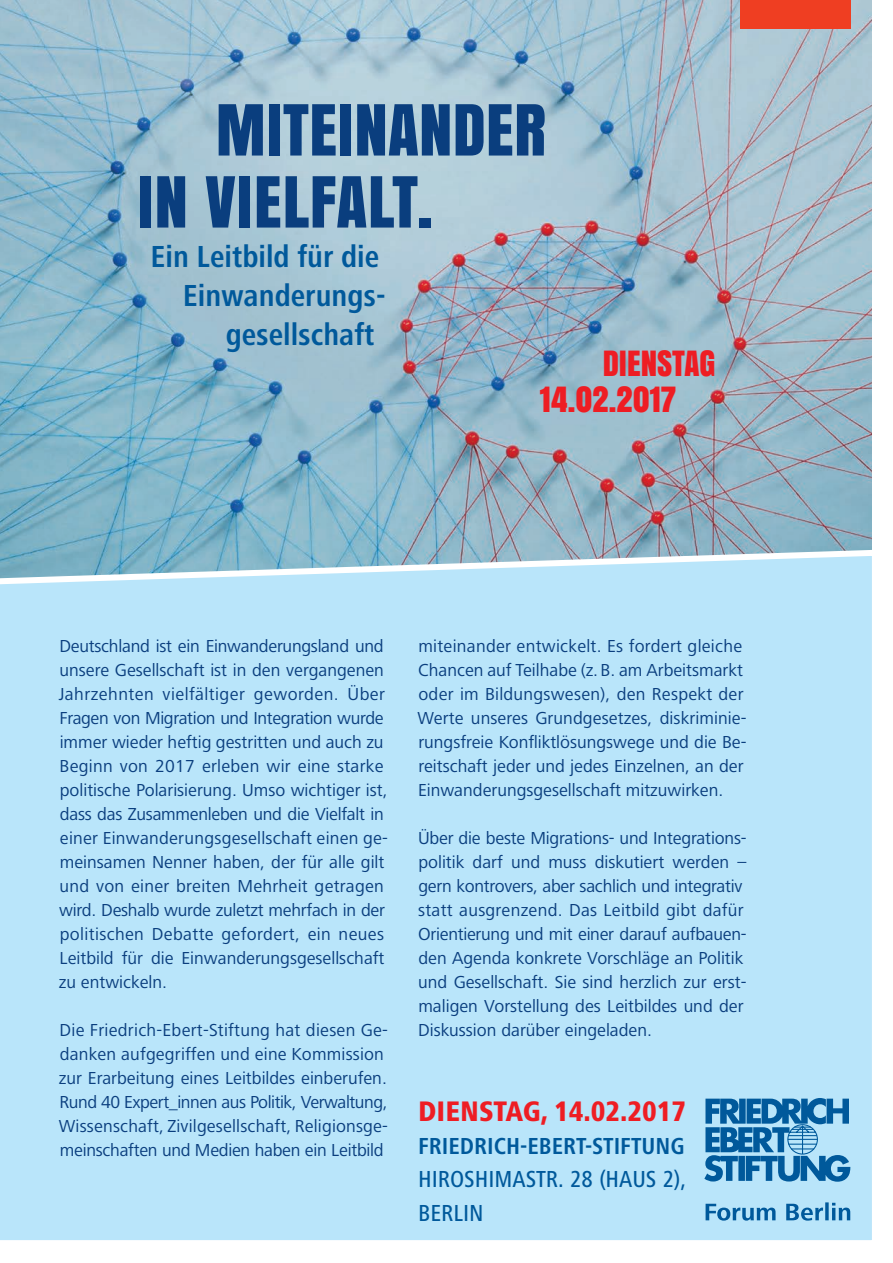
<style>
.page{position:relative;width:893px;height:1263px;background:#fff}
.page>*{position:absolute;margin:0;border:0;box-sizing:border-box;transform-origin:0 0}
.t1{font:66px/72px "Anton";letter-spacing:.005em;color:#0a3e7e}
.t2{font:32.55px/36.3px "Anton";color:#ee1d23}
.t3{font:700 condensed 31.5px "Frutiger Next LT";color:#00599b}
.t4{font:800 condensed 29.25px "Frutiger Next LT";color:#ee1d23}
.t5{font:500 condensed 24px/33.3px "Frutiger Next LT";color:#00599b}
.t6{font:700 condensed 24px "Frutiger Next LT";color:#00599b}
.t7{font:18px/24px "Frutiger Next LT";color:#0a3e7e}
</style>
<div class="page">
<img style="left:0;top:0;width:872px;height:547px">
<div style="left:0;top:547px;width:872px;height:693px;background:#b9e5fa"></div>
<div style="left:740px;top:0;width:110px;height:29px;background:#ef3e22"></div>
<svg style="left:704px;top:1098px;width:146px;height:84px"></svg>
<svg style="left:706px;top:1202px;width:144px;height:18px"></svg>
<h1 class="t1" style="left:137px;top:92px;width:411px;text-indent:79px">MITEINANDER<br>IN VIELFALT.</h1>
<h3 class="t3" style="left:150px;top:239px;width:230px">Ein Leitbild für die</h3>
<h3 class="t3" style="left:183px;top:278px;width:204px">Einwanderungs-</h3>
<h3 class="t3" style="left:226px;top:317px;width:150px">gesellschaft</h3>
<h2 class="t2" style="left:540px;top:344px;width:177px;text-indent:63px">DIENSTAG<br>14.02.2017</h2>
<p class="t7" style="left:59px;top:634px;width:331px">Deutschland ist ein Einwanderungsland und unsere Gesellschaft ist in den vergangenen Jahrzehnten vielfältiger geworden. Über Fragen von Migration und Integration wurde immer wieder heftig gestritten und auch zu Beginn von 2017 erleben wir eine starke politische Polarisierung. Umso wichtiger ist, dass das Zusammenleben und die Vielfalt in einer Einwanderungsgesellschaft einen ge&shy;meinsamen Nenner haben, der für alle gilt und von einer breiten Mehrheit getragen wird. Deshalb wurde zuletzt mehrfach in der politischen Debatte gefordert, ein neues Leitbild für die Einwanderungsgesellschaft zu entwickeln.</p>
<p class="t7" style="left:59px;top:1018px;width:331px">Die Friedrich-Ebert-Stiftung hat diesen Ge&shy;danken aufgegriffen und eine Kommission zur Erarbeitung eines Leitbildes einberufen.<br>Rund 40 Expert_innen aus Politik, Verwaltung, Wissenschaft, Zivilgesellschaft, Religionsge&shy;meinschaften und Medien haben ein Leitbild</p>
<p class="t7" style="left:417px;top:634px;width:331px">miteinander entwickelt. Es fordert gleiche Chancen auf Teilhabe (z.B. am Arbeitsmarkt oder im Bildungswesen), den Respekt der Werte unseres Grundgesetzes, diskriminie&shy;rungsfreie Konfliktlösungswege und die Be&shy;reitschaft jeder und jedes Einzelnen, an der Einwanderungsgesellschaft mitzuwirken.</p>
<p class="t7" style="left:418px;top:826px;width:330px">Über die beste Migrations- und Integrations&shy;politik darf und muss diskutiert werden – gern kontrovers, aber sachlich und integrativ statt ausgrenzend. Das Leitbild gibt dafür Orientierung und mit einer darauf aufbauen&shy;den Agenda konkrete Vorschläge an Politik und Gesellschaft. Sie sind herzlich zur erst&shy;maligen Vorstellung des Leitbildes und der Diskussion darüber eingeladen.</p>
<h3 class="t4" style="left:418px;top:1094px;width:269px">DIENSTAG, 14.02.2017</h3>
<h3 class="t6" style="left:418px;top:1133px;width:268px">FRIEDRICH-EBERT-STIFTUNG</h3>
<h3 class="t5" style="left:418px;top:1163px;width:269px">HIROSHIMASTR. 28 (HAUS 2),<br>BERLIN</h3>
</div>
